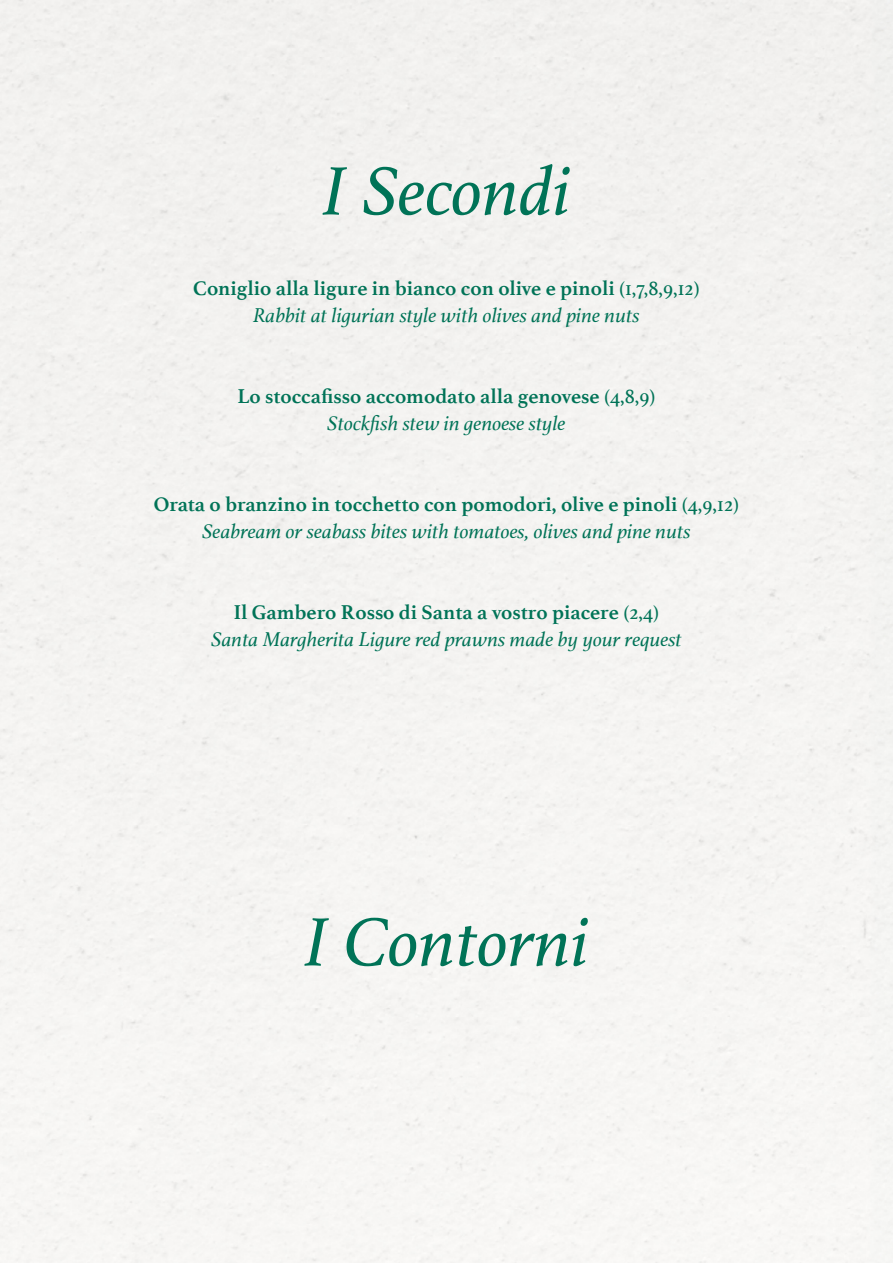
<style>
.page{position:relative;width:893px;height:1263px;background:#fff}
.page>*{position:absolute;margin:0;border:0;box-sizing:border-box;transform-origin:0 0}
.t1{font:italic 72px "Athelas";color:#007357}
.t2{font:italic 21px/27px "Athelas";color:#007357;text-align:center}
.t3{font:700 21px/27px "Athelas";color:#007357;text-align:center}
.s1{font-weight:700;font-style:normal}
.s2{font-style:normal}
.s3{font-weight:400}
.s4{font-weight:400;font-style:italic}
</style>
<div class="page">
<h1 class="t1" style="left:322px;top:134px;width:250px">I Secondi</h1>
<p class="t2" style="left:193px;top:275px;width:508px"><span class="s1">Coniglio alla ligure in bianco con olive e pinoli</span> <span class="s2">(1,7,8,9,12)<br></span>Rabbit at ligurian style with olives and pine nuts</p>
<p class="t3" style="left:237px;top:382px;width:420px">Lo stoccafisso accomodato alla genovese <span class="s3">(4,8,9)<br></span><span class="s4">Stockfish stew in genoese style</span></p>
<p class="t2" style="left:154px;top:491px;width:587px"><span class="s1">Orata o branzino in tocchetto con pomodori, olive e pinoli</span> <span class="s2">(4,9,12)<br></span>Seabream or seabass bites with tomatoes, olives and pine nuts</p>
<p class="t2" style="left:211px;top:599px;width:472px"><span class="s1">Il Gambero Rosso di Santa a vostro piacere</span> <span class="s2">(2,4)<br></span>Santa Margherita Ligure red prawns made by your request</p>
<h1 class="t1" style="left:304px;top:885px;width:287px">I Contorni</h1>
</div>
